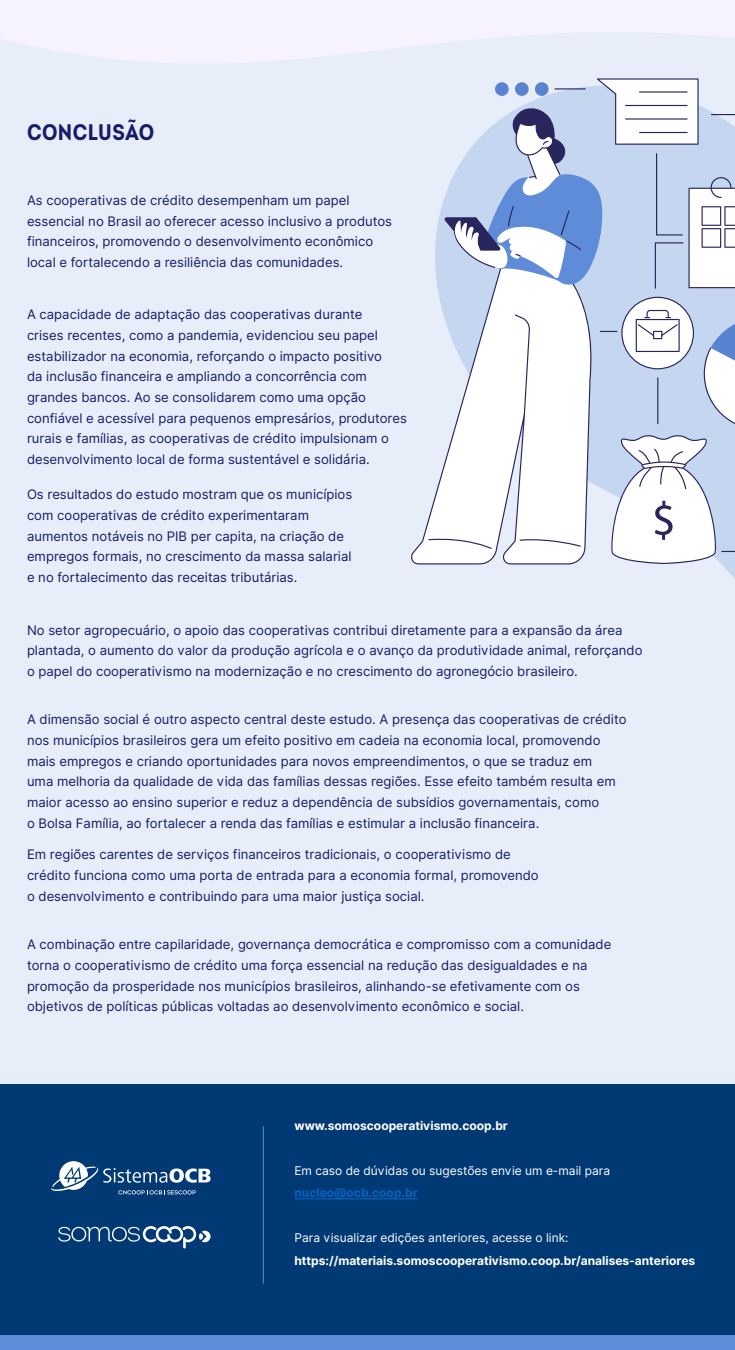
<style>
.page{position:relative;width:735px;height:1350px;background:#fff}
.page>*{position:absolute;margin:0;border:0;box-sizing:border-box;transform-origin:0 0}
.t1{font:700 22.5px "Intro Cond";letter-spacing:.02em;color:#171c69}
.t2{font:13.12px/20.6px "Inter";color:#171c69}
.t3{font:700 12px "Inter";color:#fff}
.t4{font:12px "Inter";color:#fff}
.t5{font:700 12px "Inter";color:#0563c1}
</style>
<div class="page">
<div style="left:0;top:0;width:735px;height:1263px;background:#e7eef9"></div>
<svg style="left:416px;top:200px;width:319px;height:379px"></svg>
<div style="left:0;top:1084px;width:735px;height:266px;background:#003974"></div>
<div style="left:0;top:1335px;width:735px;height:15px;background:#5e8cd9"></div>
<hr style="left:294px;top:1198px;width:124px;height:1px;background:#0563c1">
<svg style="left:51px;top:1161px;width:160px;height:34px"></svg>
<svg style="left:58px;top:1226px;width:153px;height:22px"></svg>
<hr style="left:263px;top:1126px;width:1px;height:157px;background:#5e8cd9">
<svg style="left:593px;top:289px;width:7px;height:275px;fill:#c5d6f1"></svg>
<svg style="left:411px;top:262px;width:182px;height:302px;fill:#fff"></svg>
<svg style="left:520px;top:537px;width:61px;height:10px"></svg>
<svg style="left:428px;top:536px;width:64px;height:13px"></svg>
<svg style="left:515px;top:314px;width:15px;height:101px;background:#edecf1"></svg>
<svg style="left:600px;top:297px;width:135px;height:267px;background:#d5deef"></svg>
<svg style="left:444px;top:110px;width:291px;height:179px;background:#bdcce8"></svg>
<svg style="left:0;top:0;width:735px;height:110px"></svg>
<h1 class="t1" style="left:27px;top:118px;width:129px">CONCLUSÃO</h1>
<p class="t2" style="left:27px;top:190px;width:367px">As cooperativas de crédito desempenham um papel essencial no Brasil ao oferecer acesso inclusivo a produtos financeiros, promovendo o desenvolvimento econômico local e fortalecendo a resiliência das comunidades.</p>
<p class="t2" style="left:27px;top:305px;width:381px">A capacidade de adaptação das cooperativas durante<br>crises recentes, como a pandemia, evidenciou seu papel estabilizador na economia, reforçando o impacto positivo<br>da inclusão financeira e ampliando a concorrência com grandes bancos. Ao se consolidarem como uma opção confiável e acessível para pequenos empresários, produtores rurais e famílias, as cooperativas de crédito impulsionam o desenvolvimento local de forma sustentável e solidária.</p>
<p class="t2" style="left:27px;top:484px;width:327px">Os resultados do estudo mostram que os municípios com cooperativas de crédito experimentaram aumentos notáveis no PIB per capita, na criação de empregos formais, no crescimento da massa salarial e no fortalecimento das receitas tributárias.</p>
<p class="t2" style="left:27px;top:620px;width:617px">No setor agropecuário, o apoio das cooperativas contribui diretamente para a expansão da área plantada, o aumento do valor da produção agrícola e o avanço da produtividade animal, reforçando o papel do cooperativismo na modernização e no crescimento do agronegócio brasileiro.</p>
<p class="t2" style="left:27px;top:710px;width:601px">A dimensão social é outro aspecto central deste estudo. A presença das cooperativas de crédito nos municípios brasileiros gera um efeito positivo em cadeia na economia local, promovendo mais empregos e criando oportunidades para novos empreendimentos, o que se traduz em<br>uma melhoria da qualidade de vida das famílias dessas regiões. Esse efeito também resulta em maior acesso ao ensino superior e reduz a dependência de subsídios governamentais, como<br>o Bolsa Família, ao fortalecer a renda das famílias e estimular a inclusão financeira.</p>
<p class="t2" style="left:27px;top:845px;width:513px">Em regiões carentes de serviços financeiros tradicionais, o cooperativismo de crédito funciona como uma porta de entrada para a economia formal, promovendo o desenvolvimento e contribuindo para uma maior justiça social.</p>
<p class="t2" style="left:27px;top:935px;width:586px">A combinação entre capilaridade, governança democrática e compromisso com a comunidade torna o cooperativismo de crédito uma força essencial na redução das desigualdades e na promoção da prosperidade nos municípios brasileiros, alinhando-se efetivamente com os objetivos de políticas públicas voltadas ao desenvolvimento econômico e social.</p>
<p class="t3" style="left:294px;top:1116px;width:215px">www.somoscooperativismo.coop.br</p>
<p class="t4" style="left:294px;top:1161px;width:317px">Em caso de dúvidas ou sugestões envie um e-mail para</p>
<p class="t5" style="left:294px;top:1184px;width:125px">nucleo@ocb.coop.br</p>
<p class="t4" style="left:294px;top:1229px;width:276px">Para visualizar edições anteriores, acesse o link:</p>
<p class="t3" style="left:294px;top:1251px;width:402px">https://materiais.somoscooperativismo.coop.br/analises-anteriores</p>
</div>
